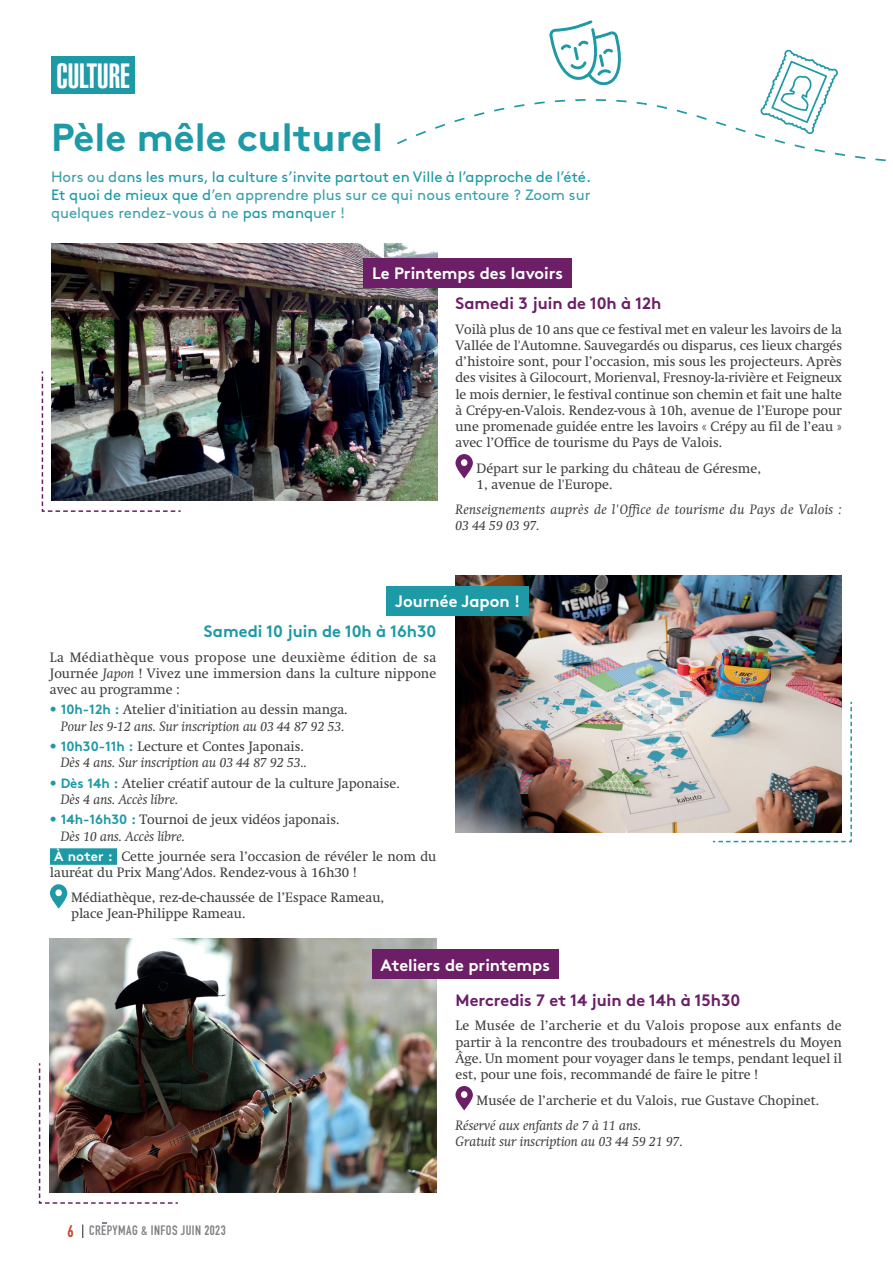
<style>
.page{position:relative;width:893px;height:1263px;background:#fff}
.page>*{position:absolute;margin:0;border:0;box-sizing:border-box;transform-origin:0 0}
.t1{font:700 39px "Brown Std";color:#1d9aa6}
.t2{font:900 extra-condensed 34.5px "Helvetica";color:#fff}
.t3{font:700 16.5px "Brown Std";color:#fff}
.t4{font:700 16.5px "Brown Std";color:#6c1e67}
.t5{font:700 16.5px "Brown Std";color:#1d9aa6}
.t6{font:15px/18px "Brown Std";color:#1d9aa6;text-align:justify}
.t7{font:13.5px/16.2px "Swift";color:#3e3e3f}
.t8{font:italic 13.5px/16.2px "Swift";color:#3e3e3f}
.t9{font:italic 13.5px/16.2px "Swift";letter-spacing:.025em;color:#3e3e3f}
.t10{font:13.5px "DIN Engschrift Std";letter-spacing:.03em;color:#808285}
.s1{color:#3fa1ab}
.s2{font-style:italic}
.s3{font-weight:700;font-style:normal;color:#1d9aa6}
.s4{font-family:"Brown Std";font-weight:700;font-style:normal;color:#1d9aa6}
.s5{font-style:normal}
.s6{font-weight:700;color:#1d9aa6}
.s7{font-family:"Brown Std";font-weight:700;color:#1d9aa6}
.s8{font-family:"Brown Std";font-weight:700;color:#fff}
.s9{font-size:16.5px;color:#c44227}
</style>
<div class="page">
<svg style="left:397px;top:99px;width:489px;height:63px"></svg>
<svg style="left:549px;top:20px;width:72px;height:66px"></svg>
<svg style="left:760px;top:49px;width:78px;height:86px"></svg>
<svg style="left:41px;top:371px;width:140px;height:141px"></svg>
<svg style="left:38px;top:1062px;width:141px;height:142px"></svg>
<svg style="left:713px;top:701px;width:139px;height:142px"></svg>
<div style="left:51px;top:56px;width:83px;height:38px;background:#1d9aa6"></div>
<img style="left:51px;top:243px;width:386px;height:258px">
<img style="left:50px;top:938px;width:386px;height:254px">
<img style="left:455px;top:575px;width:387px;height:258px">
<svg style="left:455px;top:454px;width:18px;height:24px"></svg>
<svg style="left:455px;top:1086px;width:18px;height:24px"></svg>
<div style="left:364px;top:258px;width:208px;height:30px;background:#6c1e67"></div>
<div style="left:372px;top:950px;width:187px;height:29px;background:#6c1e67"></div>
<div style="left:386px;top:586px;width:143px;height:30px;background:#1d9aa6"></div>
<div style="left:50px;top:848px;width:67px;height:17px;background:#1d9aa6"></div>
<svg style="left:50px;top:884px;width:17px;height:24px"></svg>
<hr style="left:892px;top:1182px;width:1px;height:43px;background:#6c1e67">
<svg style="left:83px;top:1224px;width:1px;height:14px"></svg>
<h2 class="t2" style="left:56px;top:56px;width:75px">CULTURE</h2>
<h1 class="t1" style="left:51px;top:114px;width:333px">Pèle mêle culturel</h1>
<p class="t6" style="left:51px;top:167px;width:542px"><span class="s1">Hors ou da</span>ns les murs, la culture s’invite partout en Ville à l’approche de l’été.<br>Et quoi de mieux que d<span class="s1">’en apprendre plus sur ce qui nous entoure ? Zoom sur quelques rendez-vous à ne</span> pas manq<span class="s1">uer !</span></p>
<p class="t3" style="left:372px;top:263px;width:193px">Le Printemps des lavoirs</p>
<p class="t4" style="left:455px;top:293px;width:207px">Samedi 3 juin de 10h à 12h</p>
<p class="t7" style="left:455px;top:321px;width:388px;text-align:justify">Voilà plus de 10 ans que ce festival met en valeur les lavoirs de la Vallée de l'Automne. Sauvegardés ou disparus, ces lieux chargés d’histoire sont, pour l’occasion, mis sous les projecteurs. Après des visites à Gilocourt, Morienval, Fresnoy-la-rivière et Feigneux le mois dernier, le festival continue son chemin et fait une halte à Crépy-en-Valois. Rendez-vous à 10h, avenue de l’Europe pour une promenade guidée entre les lavoirs « Crépy au fil de l’eau » avec l’Office de tourisme du Pays de Valois.</p>
<p class="t7" style="left:477px;top:460px;width:286px">Départ sur le parking du château de Géresme,<br>1, avenue de l'Europe.</p>
<p class="t9" style="left:455px;top:501px;width:388px">Renseignements auprès de l'Office de tourisme du Pays de Valois :<br>03 44 59 03 97.</p>
<p class="t3" style="left:395px;top:591px;width:127px">Journée Japon !</p>
<p class="t5" style="left:204px;top:621px;width:234px">Samedi 10 juin de 10h à 16h30</p>
<p class="t7" style="left:50px;top:649px;width:388px;text-align:justify">La Médiathèque vous propose une deuxième édition de sa Journée <span class="s2">Japon</span> ! Vivez une immersion dans la culture nippone avec au programme :</p>
<p class="t8" style="left:50px;top:702px;width:299px;text-align:center"><span class="s3">•</span> <span class="s4">10h-12h :</span> <span class="s5">Atelier d'initiation au dessin manga.<br></span>Pour les 9-12 ans. Sur inscription au 03 44 87 92 53.</p>
<p class="t8" style="left:50px;top:738px;width:259px;text-align:right"><span class="s3">•</span> <span class="s4">10h30-11h :</span> <span class="s5">Lecture et Contes Japonais.<br></span>Dès 4 ans. Sur inscription au 03 44 87 92 53..</p>
<p class="t7" style="left:61px;top:775px;width:341px;text-indent:-11px"><span class="s6">•</span> <span class="s7">Dès 14h :</span> Atelier créatif autour de la culture Japonaise.<br><span class="s2">Dès 4 ans. Accès libre.</span></p>
<p class="t7" style="left:61px;top:812px;width:280px;text-indent:-11px"><span class="s6">•</span> <span class="s7">14h-16h30 :</span> Tournoi de jeux vidéos japonais.<br><span class="s2">Dès 10 ans. Accès libre.</span></p>
<p class="t7" style="left:50px;top:848px;width:388px;text-indent:4px"><span class="s8">À noter :</span> Cette journée sera l’occasion de révéler le nom du lauréat du Prix Mang'Ados. Rendez-vous à 16h30 !</p>
<p class="t7" style="left:71px;top:889px;width:315px">Médiathèque, rez-de-chaussée de l’Espace Rameau, place Jean-Philippe Rameau.</p>
<p class="t3" style="left:381px;top:955px;width:171px">Ateliers de printemps</p>
<p class="t10" style="left:68px;top:1222px;width:160px"><span class="s9">6</span> CREPYMAG &amp; INFOS JUIN 2023</p>
<p class="t4" style="left:455px;top:990px;width:286px">Mercredis 7 et 14 juin de 14h à 15h30</p>
<p class="t7" style="left:455px;top:1018px;width:388px;text-align:justify">Le Musée de l’archerie et du Valois propose aux enfants de partir à la rencontre des troubadours et ménestrels du Moyen Âge. Un moment pour voyager dans le temps, pendant lequel il est, pour une fois, recommandé de faire le pitre !</p>
<p class="t7" style="left:477px;top:1092px;width:344px">Musée de l’archerie et du Valois, rue Gustave Chopinet.</p>
<p class="t8" style="left:455px;top:1117px;width:229px">Réservé aux enfants de 7 à 11 ans.<br>Gratuit sur inscription au 03 44 59 21 97.</p>
</div>
